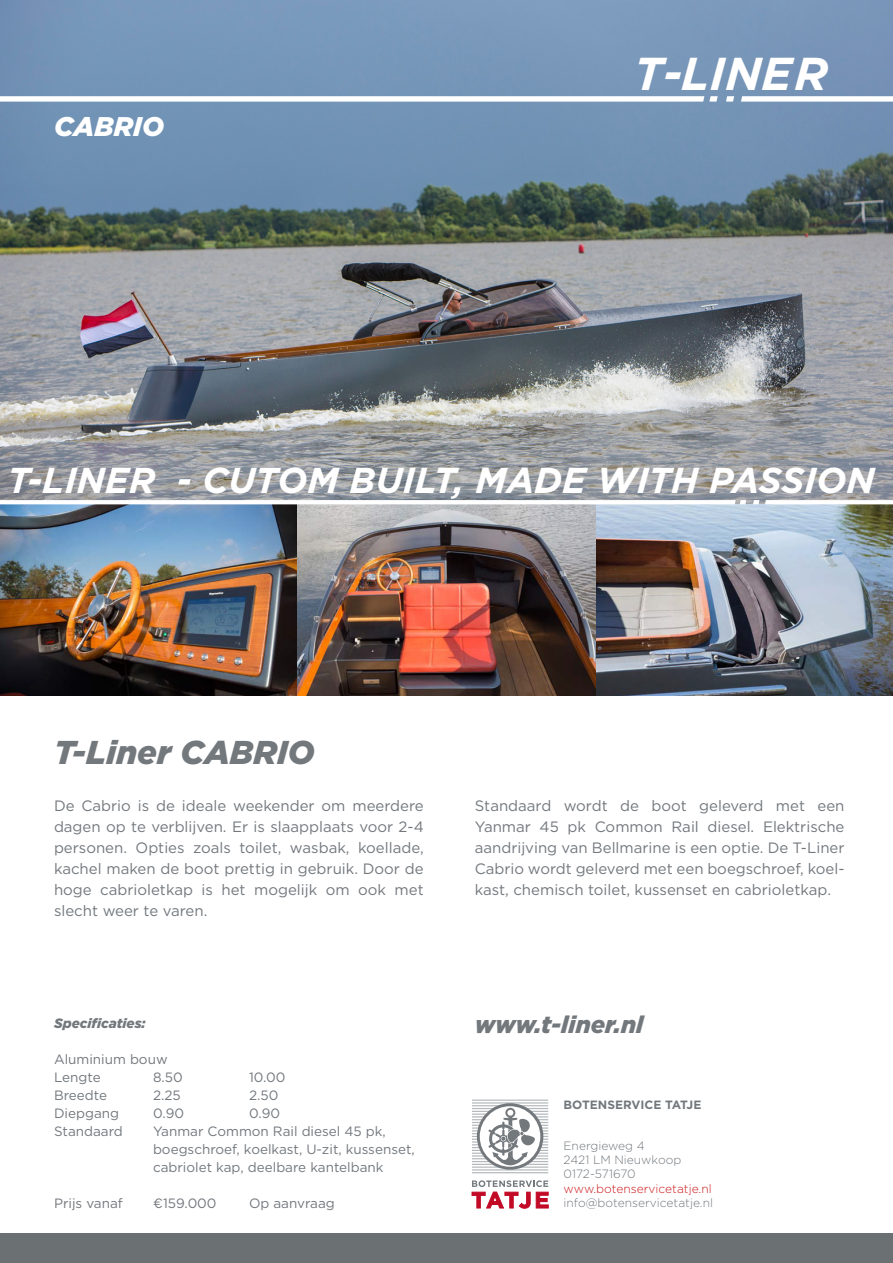
<style>
.page{position:relative;width:893px;height:1263px;background:#fff}
.page>*{position:absolute;margin:0;border:0;box-sizing:border-box;transform-origin:0 0}
.t1{font:italic 700 46.05px "Gotham";color:#fff}
.t2{font:italic 700 36px "Gotham";color:#fff}
.t3{font:italic 900 33px "Gotham";color:#73787d}
.t4{font:italic 900 27px "Gotham";color:#fff}
.t5{font:italic 900 24px "Gotham";color:#73787d}
.t6{font:15px/21px "Gotham";color:#73787d;text-align:justify}
.t7{font:13.5px/18px "Gotham";color:#73787d}
.t8{font:italic 900 13.5px "Gotham";color:#73787d}
.t9{font:300 12px/14.4px "Gotham";color:#73787d}
.t10{font:300 12px "Gotham";color:#cc171a}
.t11{font:700 12px "Gotham";color:#73787d}
</style>
<div class="page">
<img style="left:0;top:0;width:893px;height:504px">
<svg style="left:726px;top:96px;width:8px;height:6px"></svg>
<svg style="left:0;top:96px;width:718px;height:6px"></svg>
<svg style="left:741px;top:96px;width:152px;height:6px"></svg>
<svg style="left:472px;top:1100px;width:77px;height:74px"></svg>
<hr style="left:472px;top:1099px;width:76px;height:2px;background:#b3b8ba">
<hr style="left:472px;top:1102px;width:76px;height:1px;background:#b3b8ba">
<hr style="left:472px;top:1105px;width:76px;height:1px;background:#b3b8ba">
<hr style="left:472px;top:1111px;width:76px;height:1px;background:#b3b8ba">
<hr style="left:472px;top:1108px;width:76px;height:1px;background:#b3b8ba">
<hr style="left:472px;top:1113px;width:76px;height:2px;background:#b3b8ba">
<hr style="left:472px;top:1122px;width:76px;height:1px;background:#b3b8ba">
<hr style="left:472px;top:1116px;width:76px;height:1px;background:#b3b8ba">
<hr style="left:472px;top:1127px;width:76px;height:2px;background:#b3b8ba">
<hr style="left:472px;top:1136px;width:76px;height:1px;background:#b3b8ba">
<hr style="left:472px;top:1119px;width:76px;height:1px;background:#b3b8ba">
<hr style="left:472px;top:1125px;width:76px;height:1px;background:#b3b8ba">
<hr style="left:472px;top:1130px;width:76px;height:1px;background:#b3b8ba">
<hr style="left:472px;top:1138px;width:76px;height:2px;background:#b3b8ba">
<hr style="left:472px;top:1144px;width:76px;height:1px;background:#b3b8ba">
<hr style="left:472px;top:1133px;width:76px;height:1px;background:#b3b8ba">
<hr style="left:472px;top:1141px;width:76px;height:1px;background:#b3b8ba">
<hr style="left:472px;top:1147px;width:76px;height:1px;background:#b3b8ba">
<hr style="left:472px;top:1150px;width:76px;height:1px;background:#b3b8ba">
<hr style="left:472px;top:1152px;width:76px;height:2px;background:#b3b8ba">
<hr style="left:472px;top:1155px;width:76px;height:1px;background:#b3b8ba">
<hr style="left:472px;top:1158px;width:76px;height:1px;background:#b3b8ba">
<hr style="left:472px;top:1161px;width:76px;height:1px;background:#b3b8ba">
<hr style="left:472px;top:1164px;width:76px;height:1px;background:#b3b8ba">
<hr style="left:472px;top:1166px;width:76px;height:2px;background:#b3b8ba">
<hr style="left:472px;top:1169px;width:76px;height:1px;background:#b3b8ba">
<hr style="left:472px;top:1172px;width:76px;height:1px;background:#b3b8ba">
<svg style="left:471px;top:1180px;width:78px;height:29px"></svg>
<svg style="left:477px;top:1103px;width:66px;height:67px"></svg>
<div style="left:480px;top:1106px;width:60px;height:61px;background:#fff;border-radius:50%"></div>
<svg style="left:488px;top:1108px;width:47px;height:57px"></svg>
<div style="left:0;top:1234px;width:893px;height:29px;background:#6b7073"></div>
<img style="left:0;top:504px;width:298px;height:191px">
<img style="left:298px;top:504px;width:299px;height:191px">
<img style="left:597px;top:504px;width:296px;height:191px">
<svg style="left:753px;top:500px;width:6px;height:4px"></svg>
<svg style="left:0;top:500px;width:746px;height:4px"></svg>
<svg style="left:765px;top:500px;width:128px;height:4px"></svg>
<h3 class="t4" style="left:54px;top:111px;width:111px">CABRIO</h3>
<h1 class="t1" style="left:634px;top:43px;width:195px">T-LINER</h1>
<h2 class="t2" style="left:8px;top:456px;width:868px">T-LINER - CUTOM BUILT, MADE WITH PASSION</h2>
<h3 class="t3" style="left:54px;top:733px;width:262px">T-Liner CABRIO</h3>
<p class="t6" style="left:54px;top:795px;width:371px">De Cabrio is de ideale weekender om meerdere dagen op te verblijven. Er is slaapplaats voor 2-4 personen. Opties zoals toilet, wasbak, koellade, kachel maken de boot prettig in gebruik. Door de hoge cabrioletkap is het mogelijk om ook met slecht weer te varen.</p>
<p class="t6" style="left:475px;top:795px;width:371px">Standaard wordt de boot geleverd met een Yanmar 45 pk Common Rail diesel. Elektrische aandrijving van Bellmarine is een optie. De T-Liner Cabrio wordt geleverd met een boegschroef, koel&shy;kast, chemisch toilet, kussenset en cabrioletkap.</p>
<p class="t8" style="left:54px;top:1015px;width:93px">Specificaties:</p>
<p class="t7" style="left:54px;top:1050px;width:115px">Aluminium bouw<br>Lengte</p>
<p class="t7" style="left:153px;top:1068px;width:31px">8.50</p>
<p class="t7" style="left:249px;top:1068px;width:38px">10.00</p>
<p class="t7" style="left:54px;top:1086px;width:55px">Breedte</p>
<p class="t7" style="left:153px;top:1086px;width:29px">2.25</p>
<p class="t7" style="left:249px;top:1086px;width:31px">2.50</p>
<p class="t7" style="left:54px;top:1104px;width:67px">Diepgang</p>
<p class="t7" style="left:153px;top:1104px;width:33px">0.90</p>
<p class="t7" style="left:249px;top:1104px;width:33px">0.90</p>
<p class="t7" style="left:54px;top:1122px;width:70px">Standaard</p>
<p class="t7" style="left:153px;top:1122px;width:263px">Yanmar Common Rail diesel 45 pk, boegschroef, koelkast, U-zit, kussenset, cabriolet kap, deelbare kantelbank</p>
<p class="t7" style="left:54px;top:1194px;width:70px">Prijs vanaf</p>
<p class="t7" style="left:153px;top:1194px;width:65px">€159.000</p>
<p class="t7" style="left:249px;top:1194px;width:87px">Op aanvraag</p>
<h3 class="t5" style="left:475px;top:1011px;width:170px">www.t-liner.nl</h3>
<p class="t11" style="left:564px;top:1097px;width:139px">BOTENSERVICE TATJE</p>
<p class="t9" style="left:564px;top:1138px;width:119px">Energieweg 4<br>2421 LM Nieuwkoop<br>0172-571670</p>
<p class="t10" style="left:564px;top:1181px;width:150px">www.botenservicetatje.nl</p>
<p class="t9" style="left:564px;top:1195px;width:151px">info@botenservicetatje.nl</p>
</div>
